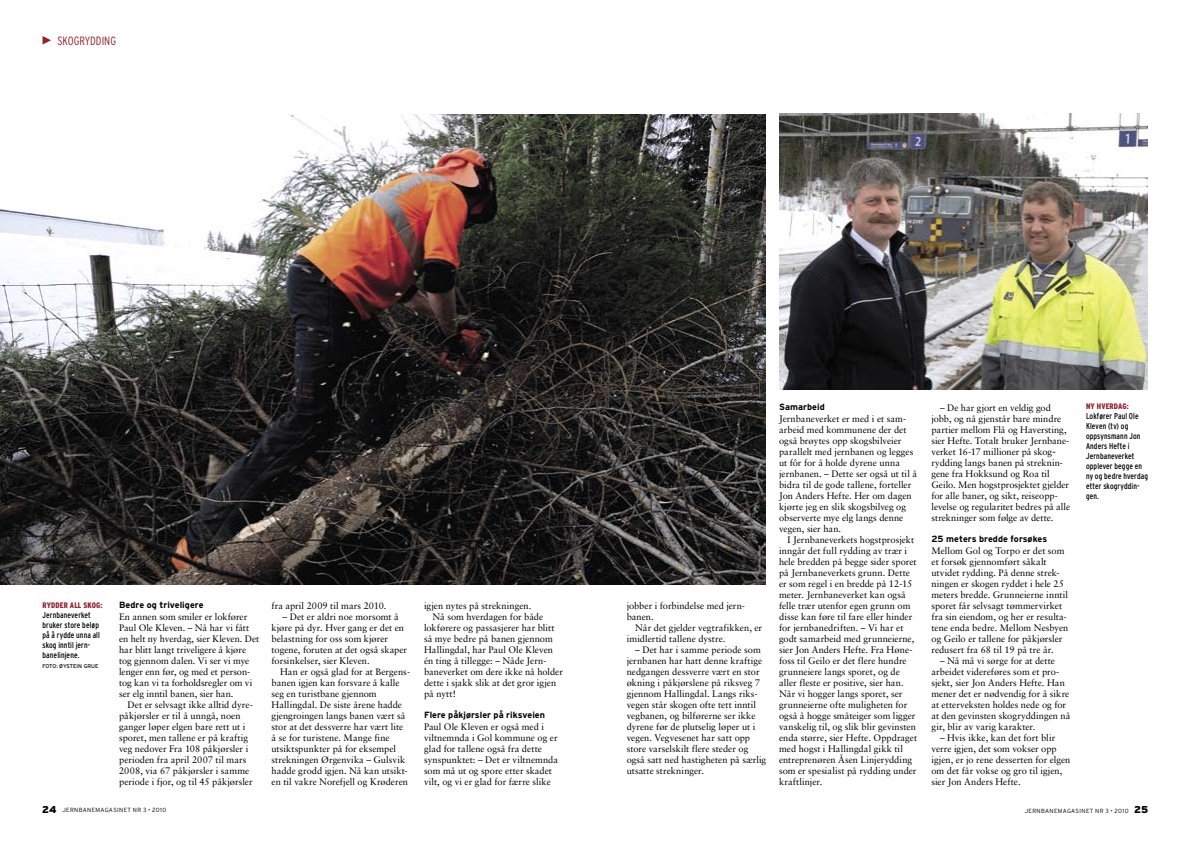
<style>
.page{position:relative;width:1191px;height:842px;background:#fff}
.page>*{position:absolute;margin:0;border:0;box-sizing:border-box;transform-origin:0 0}
.t1{font:300 condensed 12px "Interstate";color:#94212d}
.t2{font:9.5px/11px "Sabon";color:#000}
.t3{font:700 9px "Interstate";letter-spacing:.005em;color:#000}
.t4{font:condensed 8.5px/10px "Interstate";letter-spacing:.015em;color:#000;scale:.95 1}
.t5{font:900 condensed 8px "Interstate";letter-spacing:.015em;color:#94212d;scale:.95 1}
.t6{font:300 6px "Interstate";letter-spacing:.055em;color:#000}
.t7{font:5.5px "Interstate";letter-spacing:-.005em;color:#000}
.s1{font-weight:900;font-size:10px}
</style>
<div class="page">
<svg style="left:43px;top:36px;width:8px;height:9px"></svg>
<img style="left:780px;top:113px;width:368px;height:277px">
<img style="left:0;top:115px;width:765px;height:469px">
<p class="t1" style="left:57px;top:34px;width:60px">SKOGRYDDING</p>
<p class="t5" style="left:43px;top:601px;width:65px">RYDdER ALL SKOG:</p>
<p class="t4" style="left:43px;top:610px;width:62px">Jernbaneverket bruker store beløp på å rydde unna all skog inntil jern&shy;banelinjene.</p>
<p class="t7" style="left:43px;top:663px;width:57px">FOTO: ØYSTEIN GRUE</p>
<p class="t3" style="left:119px;top:600px;width:86px">Bedre og triveligere</p>
<p class="t2" style="left:119px;top:611px;width:142px">En annen som smiler er lokfører<br>Paul Ole Kleven. – Nå har vi fått en helt ny hverdag, sier Kleven. Det har blitt langt triveligere å kjøre tog gjennom dalen. Vi ser vi mye lenger enn før, og med et person&shy;tog kan vi ta forholdsregler om vi ser elg inntil banen, sier han.</p>
<p class="t2" style="left:119px;top:699px;width:135px;text-indent:9px">Det er selvsagt ikke alltid dyre&shy;påkjørsler er til å unngå, noen ganger løper elgen bare rett ut i sporet, men tallene er på kraftig veg nedover Fra 108 påkjørsler i perioden fra april 2007 til mars<br>2008, via 67 påkjørsler i samme periode i fjor, og til 45 påkjørsler</p>
<p class="t2" style="left:271px;top:600px;width:116px">fra april 2009 til mars 2010.</p>
<p class="t2" style="left:271px;top:611px;width:137px;text-indent:11px">– Det er aldri noe morsomt å kjøre på dyr. Hver gang er det en belastning for oss som kjører togene, foruten at det også skaper forsinkelser, sier Kleven.</p>
<p class="t2" style="left:271px;top:666px;width:140px;text-indent:9px">Han er også glad for at Bergens&shy;banen igjen kan forsvare å kalle seg en turistbane gjennom<br>Hallingdal. De siste årene hadde gjengroingen langs banen vært så stor at det dessverre har vært lite å se for turistene. Mange fine utsiktspunkter på for eksempel strekningen Ørgenvika – Gulsvik hadde grodd igjen. Nå kan utsikt&shy;en til vakre Norefjell og Krøderen</p>
<p class="t2" style="left:424px;top:600px;width:109px">igjen nytes på strekningen.</p>
<p class="t2" style="left:432px;top:611px;width:112px">Nå som hverdagen for både</p>
<p class="t2" style="left:424px;top:622px;width:132px">lokførere og passasjerer har blitt</p>
<p class="t2" style="left:424px;top:633px;width:130px">så mye bedre på banen gjennom</p>
<p class="t2" style="left:424px;top:644px;width:130px">Hallingdal, har Paul Ole Kleven</p>
<p class="t2" style="left:424px;top:655px;width:123px">én ting å tillegge: – Nåde Jern-</p>
<p class="t2" style="left:424px;top:666px;width:140px">baneverket om dere ikke nå holder</p>
<p class="t2" style="left:424px;top:677px;width:134px">dette i sjakk slik at det gror igjen</p>
<p class="t2" style="left:424px;top:688px;width:33px">på nytt!</p>
<p class="t3" style="left:424px;top:710px;width:122px">Flere påkjørsler på riksveien</p>
<p class="t2" style="left:424px;top:721px;width:136px">Paul Ole Kleven er også med i viltnemnda i Gol kommune og er glad for tallene også fra dette synspunktet: – Det er viltnemnda som må ut og spore etter skadet vilt, og vi er glad for færre slike</p>
<p class="t2" style="left:626px;top:600px;width:119px">jobber i forbindelse med jern&shy;banen.</p>
<p class="t2" style="left:626px;top:622px;width:137px;text-indent:8px">Når det gjelder vegtrafikken, er imidlertid tallene dystre.</p>
<p class="t2" style="left:626px;top:644px;width:141px;text-indent:8px">– Det har i samme periode som jernbanen har hatt denne kraftige nedgangen dessverre vært en stor økning i påkjørslene på riksveg 7 gjennom Hallingdal. Langs riks&shy;vegen står skogen ofte tett inntil vegbanen, og bilførerne ser ikke dyrene før de plutselig løper ut i vegen. Vegvesenet har satt opp store varselskilt flere steder og også satt ned hastigheten på særlig utsatte strekninger.</p>
<p class="t3" style="left:779px;top:402px;width:47px">Samarbeid</p>
<p class="t2" style="left:779px;top:413px;width:139px">Jernbaneverket er med i et sam&shy;arbeid med kommunene der det også brøytes opp skogsbilveier parallelt med jernbanen og legges ut fôr for å holde dyrene unna jernbanen. – Dette ser også ut til å bidra til de gode tallene, forteller<br>Jon Anders Hefte. Her om dagen kjørte jeg en slik skogsbilveg og observerte mye elg langs denne vegen, sier han.</p>
<p class="t2" style="left:779px;top:534px;width:140px;text-indent:8px">I Jernbaneverkets hogstprosjekt inngår det full rydding av trær i hele bredden på begge sider sporet på Jernbaneverkets grunn. Dette er som regel i en bredde på 12-15 meter. Jernbaneverket kan også felle trær utenfor egen grunn om disse kan føre til fare eller hinder for jernbanedriften. – Vi har et godt samarbeid med grunneierne, sier Jon Anders Hefte. Fra Høne&shy;foss til Geilo er det flere hundre grunneiere langs sporet, og de aller fleste er positive, sier han.<br>Når vi hogger langs sporet, ser grunneierne ofte muligheten for også å hogge småteiger som ligger vanskelig til, og slik blir gevinsten enda større, sier Hefte. Oppdraget med hogst i Hallingdal gikk til entreprenøren Åsen Linjerydding som er spesialist på rydding under kraftlinjer.</p>
<p class="t2" style="left:931px;top:402px;width:140px;text-indent:9px">– De har gjort en veldig god jobb, og nå gjenstår bare mindre partier mellom Flå og Haversting, sier Hefte. Totalt bruker Jernbane&shy;verket 16-17 millioner på skog&shy;rydding langs banen på streknin&shy;gene fra Hokksund og Roa til<br>Geilo. Men hogstprosjektet gjelder for alle baner, og sikt, reiseopp&shy;levelse og regularitet bedres på alle strekninger som følge av dette.</p>
<p class="t3" style="left:931px;top:534px;width:117px">25 meters bredde forsøkes</p>
<p class="t2" style="left:931px;top:545px;width:138px">Mellom Gol og Torpo er det som et forsøk gjennomført såkalt utvidet rydding. På denne strek&shy;ningen er skogen ryddet i hele 25 meters bredde. Grunneierne inntil sporet får selvsagt tømmervirket fra sin eiendom, og her er resulta&shy;tene enda bedre. Mellom Nesbyen og Geilo er tallene for påkjørsler redusert fra 68 til 19 på tre år.</p>
<p class="t2" style="left:931px;top:655px;width:140px;text-indent:9px">– Nå må vi sørge for at dette arbeidet videreføres som et pro&shy;sjekt, sier Jon Anders Hefte. Han mener det er nødvendig for å sikre at etterveksten holdes nede og for at den gevinsten skogryddingen nå gir, blir av varig karakter.</p>
<p class="t2" style="left:931px;top:732px;width:140px;text-indent:9px">– Hvis ikke, kan det fort blir verre igjen, det som vokser opp igjen, er jo rene desserten for elgen om det får vokse og gro til igjen, sier Jon Anders Hefte.</p>
<p class="t5" style="left:1086px;top:402px;width:46px">NY HVERDAG:</p>
<p class="t4" style="left:1086px;top:411px;width:67px">Lokfører Paul Ole<br>Kleven (tv) og oppsynsmann Jon<br>Anders Hefte i<br>Jernbaneverket opplever begge en ny og bedre hverdag etter skogryddin&shy;gen.</p>
<p class="t6" style="left:42px;top:807px;width:126px"><span class="s1">24</span> JERNBANEMAGASINET NR 3 • 2010</p>
<p class="t6" style="left:1024px;top:807px;width:125px">JERNBANEMAGASINET NR 3 • 2010 <span class="s1">25</span></p>
</div>
